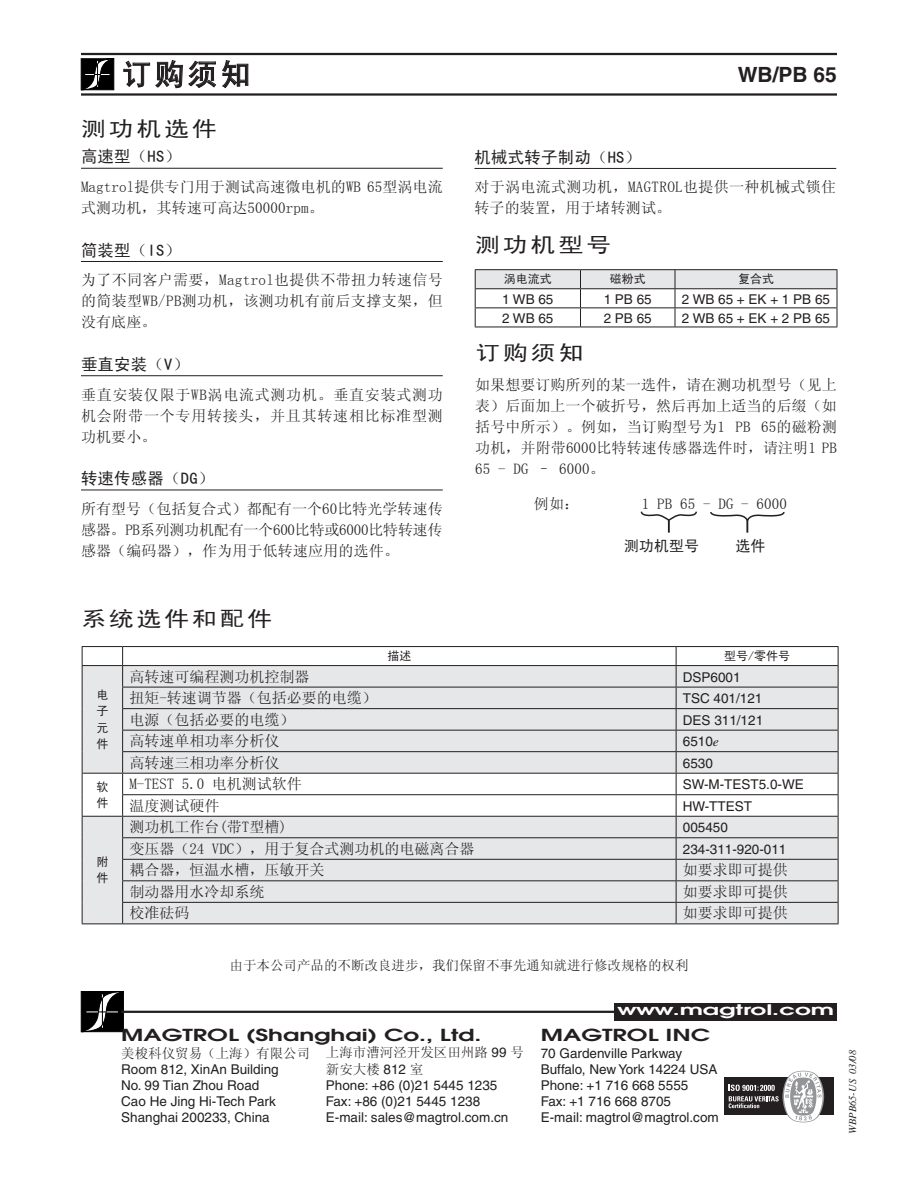
<style>
.page{position:relative;width:918px;height:1188px;background:#fff}
.page>*{position:absolute;margin:0;border:0;box-sizing:border-box;transform-origin:0 0}
.page_header{font:30px "Sim Hei";color:#231f20}
.section_heading{font:21px "Sim Hei";letter-spacing:.1em;color:#231f20;scale:1.2 1}
.t1{font:700 21px "Helvetica";color:#231f20}
.subheading{font:16.5px "Sim Hei";letter-spacing:.01em;color:#231f20}
.t2{font:600 16.5px "Avant Garde";color:#231f20;scale:1.5 1}
.body_text{font:15px/21px "Sim Sun";letter-spacing:.01em;color:#231f20;text-align:justify}
.table_text_-_chinese{font:15px "Sim Sun";color:#231f20}
.table-header_-_chine{font:15px "Sim Hei";color:#231f20}
.t3{font:600 14.55px "Avant Garde";color:#fff;scale:1.7 1}
.drawing_table_text{font:13.5px "Helvetica";color:#231f20}
.t4{font:13.5px "Sim Sun";color:#231f20}
.table_head_-_chinese{font:12px "Sim Hei";color:#231f20}
.t5{font:italic 10.5px "Times";color:#231f20}
.s1{font-family:"Times";font-style:italic}
.s2{font-family:"Helvetica"}
</style>
<div class="page">
<hr style="left:81px;top:53px;width:756px;height:2px;background:#231f20">
<hr style="left:81px;top:93px;width:756px;height:3px;background:#231f20">
<svg style="left:81px;top:59px;width:33px;height:31px"></svg>
<svg style="left:81px;top:991px;width:43px;height:41px"></svg>
<hr style="left:121px;top:1011px;width:503px;height:2px;background:#231f20">
<div style="left:614px;top:1003px;width:223px;height:17px;background:#231f20"></div>
<div style="left:724px;top:1078px;width:110px;height:37px;background:#231f20"></div>
<svg style="left:729px;top:1071px;width:95px;height:51px"></svg>
<svg style="left:123px;top:60px;width:126px;height:29px"></svg>
<hr style="left:81px;top:168px;width:362px;height:1px;background:#231f20">
<hr style="left:81px;top:261px;width:362px;height:1px;background:#231f20">
<hr style="left:81px;top:375px;width:362px;height:1px;background:#231f20">
<hr style="left:81px;top:490px;width:362px;height:1px;background:#231f20">
<svg style="left:640px;top:511px;width:57px;height:22px"></svg>
<svg style="left:710px;top:512px;width:75px;height:21px"></svg>
<hr style="left:82px;top:646px;width:41px;height:1px;background:#231f20">
<hr style="left:123px;top:646px;width:553px;height:1px;background:#231f20">
<hr style="left:676px;top:646px;width:162px;height:1px;background:#231f20">
<svg style="left:82px;top:647px;width:757px;height:277px"></svg>
<hr style="left:82px;top:924px;width:41px;height:1px;background:#231f20">
<hr style="left:123px;top:924px;width:553px;height:1px;background:#231f20">
<hr style="left:676px;top:924px;width:162px;height:1px;background:#231f20">
<hr style="left:475px;top:269px;width:105px;height:1px;background:#231f20">
<hr style="left:580px;top:269px;width:95px;height:1px;background:#231f20">
<hr style="left:675px;top:269px;width:162px;height:1px;background:#231f20">
<svg style="left:475px;top:270px;width:363px;height:57px"></svg>
<hr style="left:475px;top:327px;width:105px;height:1px;background:#231f20">
<hr style="left:580px;top:327px;width:95px;height:1px;background:#231f20">
<hr style="left:675px;top:327px;width:162px;height:1px;background:#231f20">
<hr style="left:474px;top:168px;width:362px;height:1px;background:#231f20">
<p class="page_header" style="left:122px;top:59px;width:130px">订购须知</p>
<p class="section_heading" style="left:81px;top:118px;width:115px">测功机选件</p>
<p class="subheading" style="left:81px;top:148px;width:101px">高速型（HS）</p>
<p class="body_text" style="left:81px;top:176px;width:363px">Magtrol提供专门用于测试高速微电机的WB 65型涡电流式测功机，其转速可高达50000rpm。</p>
<p class="subheading" style="left:81px;top:242px;width:101px">简装型（IS）</p>
<p class="body_text" style="left:81px;top:270px;width:363px">为了不同客户需要，Magtrol也提供不带扭力转速信号的简装型WB/PB测功机，该测功机有前后支撑支架，但没有底座。</p>
<p class="subheading" style="left:81px;top:356px;width:110px">垂直安装（V）</p>
<p class="body_text" style="left:81px;top:384px;width:363px">垂直安装仅限于WB涡电流式测功机。垂直安装式测功机会附带一个专用转接头，并且其转速相比标准型测功机要小。</p>
<p class="subheading" style="left:81px;top:470px;width:135px">转速传感器（DG）</p>
<p class="body_text" style="left:81px;top:498px;width:363px">所有型号（包括复合式）都配有一个60比特光学转速传感器。PB系列测功机配有一个600比特或6000比特转速传感器（编码器），作为用于低转速应用的选件。</p>
<p class="t1" style="left:738px;top:62px;width:101px">WB/PB 65</p>
<p class="subheading" style="left:474px;top:149px;width:168px">机械式转子制动（HS）</p>
<p class="body_text" style="left:474px;top:176px;width:363px">对于涡电流式测功机，MAGTROL也提供一种机械式锁住转子的装置，用于堵转测试。</p>
<p class="section_heading" style="left:475px;top:234px;width:115px">测功机型号</p>
<p class="table_head_-_chinese" style="left:504px;top:273px;width:49px">涡电流式</p>
<p class="table_head_-_chinese" style="left:610px;top:273px;width:37px">磁粉式</p>
<p class="table_head_-_chinese" style="left:738px;top:273px;width:37px">复合式</p>
<p class="drawing_table_text" style="left:502px;top:291px;width:53px">1 WB 65</p>
<p class="drawing_table_text" style="left:604px;top:291px;width:50px">1 PB 65</p>
<p class="drawing_table_text" style="left:682px;top:291px;width:150px">2 WB 65 + EK + 1 PB 65</p>
<p class="drawing_table_text" style="left:502px;top:310px;width:53px">2 WB 65</p>
<p class="drawing_table_text" style="left:604px;top:310px;width:50px">2 PB 65</p>
<p class="drawing_table_text" style="left:682px;top:310px;width:150px">2 WB 65 + EK + 2 PB 65</p>
<p class="section_heading" style="left:475px;top:342px;width:92px">订购须知</p>
<p class="body_text" style="left:475px;top:374px;width:363px">如果想要订购所列的某一选件，请在测功机型号（见上表）后面加上一个破折号，然后再加上适当的后缀（如括号中所示）。例如，当订购型号为1 PB 65的磁粉测功机，并附带6000比特转速传感器选件时，请注明1 PB 65 - DG – 6000。</p>
<p class="body_text" style="left:534px;top:494px;width:47px">例如：</p>
<p class="body_text" style="left:642px;top:494px;width:147px">1 PB 65 - DG - 6000</p>
<p class="table-header_-_chine" style="left:624px;top:538px;width:76px">测功机型号</p>
<p class="table-header_-_chine" style="left:735px;top:538px;width:31px">选件</p>
<p class="section_heading" style="left:81px;top:608px;width:161px">系统选件和配件</p>
<p class="table_head_-_chinese" style="left:387px;top:650px;width:25px">描述</p>
<p class="table_head_-_chinese" style="left:724px;top:650px;width:67px">型号/零件号</p>
<p class="table_head_-_chinese" style="left:96px;top:688px;width:13px">电</p>
<p class="table_head_-_chinese" style="left:96px;top:705px;width:13px">子</p>
<p class="table_head_-_chinese" style="left:96px;top:721px;width:13px">元</p>
<p class="table_head_-_chinese" style="left:96px;top:738px;width:13px">件</p>
<p class="table_head_-_chinese" style="left:96px;top:780px;width:13px">软</p>
<p class="table_head_-_chinese" style="left:96px;top:797px;width:13px">件</p>
<p class="table_head_-_chinese" style="left:96px;top:856px;width:13px">附</p>
<p class="table_head_-_chinese" style="left:96px;top:872px;width:13px">件</p>
<p class="table_text_-_chinese" style="left:129px;top:669px;width:181px">高转速可编程测功机控制器</p>
<p class="drawing_table_text" style="left:683px;top:669px;width:59px">DSP6001</p>
<p class="table_text_-_chinese" style="left:129px;top:690px;width:249px">扭矩-转速调节器（包括必要的电缆）</p>
<p class="drawing_table_text" style="left:683px;top:691px;width:81px">TSC 401/121</p>
<p class="table_text_-_chinese" style="left:129px;top:712px;width:166px">电源（包括必要的电缆）</p>
<p class="drawing_table_text" style="left:683px;top:712px;width:82px">DES 311/121</p>
<p class="table_text_-_chinese" style="left:129px;top:733px;width:151px">高转速单相功率分析仪</p>
<p class="drawing_table_text" style="left:683px;top:734px;width:38px">6510<span class="s1">e</span></p>
<p class="table_text_-_chinese" style="left:129px;top:755px;width:151px">高转速三相功率分析仪</p>
<p class="drawing_table_text" style="left:683px;top:755px;width:32px">6530</p>
<p class="table_text_-_chinese" style="left:129px;top:777px;width:174px">M-TEST 5.0 电机测试软件</p>
<p class="drawing_table_text" style="left:683px;top:777px;width:122px">SW-M-TEST5.0-WE</p>
<p class="table_text_-_chinese" style="left:129px;top:798px;width:91px">温度测试硬件</p>
<p class="drawing_table_text" style="left:683px;top:798px;width:71px">HW-TTEST</p>
<p class="table_text_-_chinese" style="left:129px;top:820px;width:159px">测功机工作台(带T型槽)</p>
<p class="drawing_table_text" style="left:683px;top:820px;width:47px">005450</p>
<p class="table_text_-_chinese" style="left:129px;top:841px;width:346px">变压器（24 VDC），用于复合式测功机的电磁离合器</p>
<p class="drawing_table_text" style="left:683px;top:841px;width:105px">234-311-920-011</p>
<p class="table_text_-_chinese" style="left:129px;top:863px;width:196px">耦合器，恒温水槽，压敏开关</p>
<p class="table_text_-_chinese" style="left:683px;top:863px;width:106px">如要求即可提供</p>
<p class="table_text_-_chinese" style="left:129px;top:884px;width:136px">制动器用水冷却系统</p>
<p class="table_text_-_chinese" style="left:683px;top:884px;width:106px">如要求即可提供</p>
<p class="table_text_-_chinese" style="left:129px;top:906px;width:61px">校准砝码</p>
<p class="table_text_-_chinese" style="left:683px;top:906px;width:106px">如要求即可提供</p>
<p class="t4" style="left:230px;top:959px;width:460px">由于本公司产品的不断改良进步，我们保留不事先通知就进行修改规格的权利</p>
<p class="t3" style="left:617px;top:1000px;width:129px">www.magtrol.com</p>
<p class="t2" style="left:121px;top:1025px;width:242px">MAGTROL (Shanghai) Co., Ltd.</p>
<p class="t4" style="left:121px;top:1046px;width:190px">美梭科仪贸易（上海）有限公司</p>
<p class="drawing_table_text" style="left:121px;top:1061px;width:159px">Room 812, XinAn Building</p>
<p class="drawing_table_text" style="left:121px;top:1077px;width:140px">No. 99 Tian Zhou Road</p>
<p class="drawing_table_text" style="left:121px;top:1094px;width:156px">Cao He Jing Hi-Tech Park</p>
<p class="drawing_table_text" style="left:121px;top:1110px;width:150px">Shanghai 200233, China</p>
<p class="t2" style="left:541px;top:1025px;width:114px">MAGTROL INC</p>
<p class="drawing_table_text" style="left:541px;top:1045px;width:143px">70 Gardenville Parkway</p>
<p class="drawing_table_text" style="left:541px;top:1061px;width:178px">Buffalo, New York 14224 USA</p>
<p class="drawing_table_text" style="left:541px;top:1077px;width:149px">Phone: +1 716 668 5555</p>
<p class="drawing_table_text" style="left:541px;top:1094px;width:132px">Fax: +1 716 668 8705</p>
<p class="drawing_table_text" style="left:541px;top:1110px;width:180px">E-mail: magtrol@magtrol.com</p>
<p class="t4" style="left:326px;top:1046px;width:200px">上海市漕河泾开发区田州路 <span class="s2">99</span> 号</p>
<p class="t4" style="left:326px;top:1062px;width:99px">新安大楼 <span class="s2">812</span> 室</p>
<p class="drawing_table_text" style="left:326px;top:1077px;width:173px">Phone: +86 (0)21 5445 1235</p>
<p class="drawing_table_text" style="left:326px;top:1093px;width:156px">Fax: +86 (0)21 5445 1238</p>
<p class="drawing_table_text" style="left:326px;top:1110px;width:184px">E-mail: sales@magtrol.com.cn</p>
<p class="t5" style="left:847px;top:1134px;width:85px;rotate:-90deg">WBPB65-US 03/08</p>
</div>
